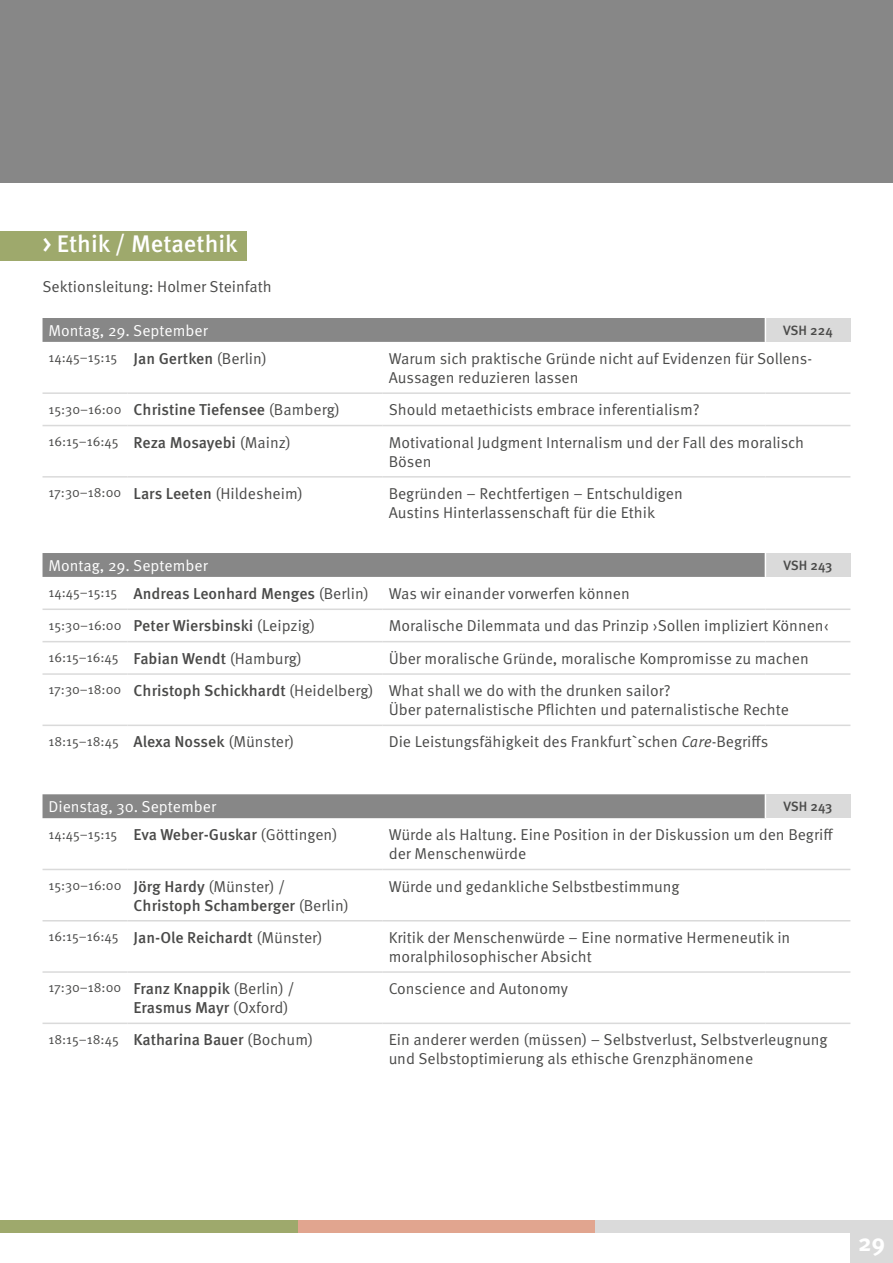
<style>
.page{position:relative;width:893px;height:1263px;background:#fff}
.page>*{position:absolute;margin:0;border:0;box-sizing:border-box;transform-origin:0 0}
.t1{font:500 24px "Meta OT";color:#fff}
.t2{font:700 24px "Meta OT";color:#fff}
.t3{font:15.75px/18.9px "Meta OT";color:#4a4a49}
.t4{font:500 15.75px/18.9px "Meta OT";color:#4a4a49}
.t5{font:15.75px "Meta OT";color:#fff}
.t6{font:13.5px "Meta OT";color:#4a4a49}
.t7{font:500 13.5px "Meta OT";letter-spacing:-.005em;color:#4a4a49}
.s1{font-weight:500;font-size:15.75px}
.s2{font-size:15.75px}
.s3{font-weight:400;font-size:13.5px}
.s4{font-weight:400}
.s5{font-size:13.5px}
.s6{font-weight:500}
.s7{font-style:italic}
</style>
<div class="page">
<div style="left:850px;top:1220px;width:43px;height:43px;background:#dadada"></div>
<div style="left:0;top:0;width:893px;height:183px;background:#878787"></div>
<div style="left:298px;top:1220px;width:297px;height:13px;background:#e1a58f"></div>
<div style="left:595px;top:1220px;width:298px;height:13px;background:#dadada"></div>
<div style="left:0;top:1220px;width:298px;height:13px;background:#9ea96c"></div>
<div style="left:0;top:231px;width:247px;height:29px;background:#9ea96c"></div>
<div style="left:765px;top:318px;width:85px;height:24px;background:#dadada"></div>
<hr style="left:43px;top:392px;width:85px;height:2px;background:#dadada">
<hr style="left:128px;top:392px;width:255px;height:2px;background:#dadada">
<hr style="left:383px;top:392px;width:382px;height:2px;background:#dadada">
<hr style="left:765px;top:392px;width:85px;height:2px;background:#dadada">
<hr style="left:43px;top:425px;width:85px;height:1px;background:#dadada">
<hr style="left:128px;top:425px;width:255px;height:1px;background:#dadada">
<hr style="left:383px;top:425px;width:382px;height:1px;background:#dadada">
<hr style="left:765px;top:425px;width:85px;height:1px;background:#dadada">
<hr style="left:43px;top:476px;width:85px;height:2px;background:#dadada">
<hr style="left:128px;top:476px;width:255px;height:2px;background:#dadada">
<hr style="left:383px;top:476px;width:382px;height:2px;background:#dadada">
<hr style="left:765px;top:476px;width:85px;height:2px;background:#dadada">
<div style="left:43px;top:318px;width:723px;height:24px;background:#878787"></div>
<div style="left:765px;top:553px;width:85px;height:24px;background:#dadada"></div>
<hr style="left:43px;top:608px;width:85px;height:2px;background:#dadada">
<hr style="left:128px;top:608px;width:255px;height:2px;background:#dadada">
<hr style="left:383px;top:608px;width:382px;height:2px;background:#dadada">
<hr style="left:765px;top:608px;width:85px;height:2px;background:#dadada">
<hr style="left:43px;top:641px;width:85px;height:1px;background:#dadada">
<hr style="left:128px;top:641px;width:255px;height:1px;background:#dadada">
<hr style="left:383px;top:641px;width:382px;height:1px;background:#dadada">
<hr style="left:765px;top:641px;width:85px;height:1px;background:#dadada">
<hr style="left:43px;top:673px;width:85px;height:2px;background:#dadada">
<hr style="left:128px;top:673px;width:255px;height:2px;background:#dadada">
<hr style="left:383px;top:673px;width:382px;height:2px;background:#dadada">
<hr style="left:765px;top:673px;width:85px;height:2px;background:#dadada">
<hr style="left:43px;top:724px;width:85px;height:2px;background:#dadada">
<hr style="left:128px;top:724px;width:255px;height:2px;background:#dadada">
<hr style="left:383px;top:724px;width:382px;height:2px;background:#dadada">
<hr style="left:765px;top:724px;width:85px;height:2px;background:#dadada">
<div style="left:43px;top:553px;width:723px;height:24px;background:#878787"></div>
<div style="left:765px;top:794px;width:85px;height:24px;background:#dadada"></div>
<hr style="left:43px;top:869px;width:85px;height:1px;background:#dadada">
<hr style="left:128px;top:869px;width:255px;height:1px;background:#dadada">
<hr style="left:383px;top:869px;width:382px;height:1px;background:#dadada">
<hr style="left:765px;top:869px;width:85px;height:1px;background:#dadada">
<hr style="left:43px;top:920px;width:85px;height:1px;background:#dadada">
<hr style="left:128px;top:920px;width:255px;height:1px;background:#dadada">
<hr style="left:383px;top:920px;width:382px;height:1px;background:#dadada">
<hr style="left:765px;top:920px;width:85px;height:1px;background:#dadada">
<hr style="left:43px;top:971px;width:85px;height:2px;background:#dadada">
<hr style="left:128px;top:971px;width:255px;height:2px;background:#dadada">
<hr style="left:383px;top:971px;width:382px;height:2px;background:#dadada">
<hr style="left:765px;top:971px;width:85px;height:2px;background:#dadada">
<hr style="left:43px;top:1022px;width:85px;height:2px;background:#dadada">
<hr style="left:128px;top:1022px;width:255px;height:2px;background:#dadada">
<hr style="left:383px;top:1022px;width:382px;height:2px;background:#dadada">
<hr style="left:765px;top:1022px;width:85px;height:2px;background:#dadada">
<div style="left:43px;top:794px;width:723px;height:24px;background:#878787"></div>
<h1 class="t1" style="left:43px;top:229px;width:197px">&gt; Ethik / Metaethik</h1>
<p class="t3" style="left:43px;top:277px;width:231px">Sektionsleitung: Holmer Steinfath</p>
<p class="t5" style="left:49px;top:321px;width:161px">Montag, 29. September</p>
<p class="t7" style="left:783px;top:322px;width:51px">VSH 224</p>
<p class="t6" style="left:49px;top:349px;width:220px">14:45–15:15 <span class="s1">Jan Gertken</span> <span class="s2">(Berlin)</span></p>
<p class="t3" style="left:389px;top:349px;width:425px">Warum sich praktische Gründe nicht auf Evidenzen für Sollens-<br>Aussagen reduzieren lassen</p>
<p class="t4" style="left:49px;top:401px;width:293px"><span class="s3">15:30–16:00</span> Christine Tiefensee <span class="s4">(Bamberg)</span></p>
<p class="t3" style="left:389px;top:401px;width:312px">Should metaethicists embrace inferentialism?</p>
<p class="t4" style="left:49px;top:433px;width:244px"><span class="s3">16:15–16:45</span> Reza Mosayebi <span class="s4">(Mainz)</span></p>
<p class="t3" style="left:389px;top:433px;width:417px">Motivational Judgment Internalism und der Fall des moralisch<br>Bösen</p>
<p class="t3" style="left:49px;top:484px;width:256px"><span class="s5">17:30–18:00</span> <span class="s6">Lars Leeten</span> (Hildesheim)</p>
<p class="t3" style="left:389px;top:484px;width:296px">Begründen – Rechtfertigen – Entschuldigen<br>Austins Hinterlassenschaft für die Ethik</p>
<p class="t5" style="left:49px;top:556px;width:161px">Montag, 29. September</p>
<p class="t7" style="left:783px;top:557px;width:50px">VSH 243</p>
<p class="t4" style="left:49px;top:584px;width:322px"><span class="s3">14:45–15:15</span> Andreas Leonhard Menges <span class="s4">(Berlin)</span></p>
<p class="t3" style="left:389px;top:584px;width:243px">Was wir einander vorwerfen können</p>
<p class="t4" style="left:49px;top:617px;width:268px"><span class="s3">15:30–16:00</span> Peter Wiersbinski <span class="s4">(Leipzig)</span></p>
<p class="t3" style="left:389px;top:617px;width:441px">Moralische Dilemmata und das Prinzip ›Sollen impliziert Können‹</p>
<p class="t6" style="left:49px;top:649px;width:255px">16:15–16:45 <span class="s1">Fabian Wendt</span> <span class="s2">(Hamburg)</span></p>
<p class="t3" style="left:49px;top:642px;width:762px;line-height:32.4px;text-indent:340px">Über moralische Gründe, moralische Kompromisse zu machen<br><span class="s5">17:30–18:00</span> <span class="s6">Christoph Schickhardt</span> (Heidelberg) What shall we do with the drunken sailor?</p>
<p class="t3" style="left:389px;top:700px;width:402px">Über paternalistische Pflichten und paternalistische Rechte</p>
<p class="t6" style="left:49px;top:733px;width:247px">18:15–18:45 <span class="s1">Alexa Nossek</span> <span class="s2">(Münster)</span></p>
<p class="t3" style="left:389px;top:733px;width:381px">Die Leistungsfähigkeit des Frankfurt`schen <span class="s7">Care</span>-Begriffs</p>
<p class="t5" style="left:49px;top:797px;width:169px">Dienstag, 30. September</p>
<p class="t7" style="left:783px;top:798px;width:50px">VSH 243</p>
<p class="t4" style="left:49px;top:826px;width:290px"><span class="s3">14:45–15:15</span> Eva Weber-Guskar <span class="s4">(Göttingen)</span></p>
<p class="t3" style="left:389px;top:826px;width:446px">Würde als Haltung. Eine Position in der Diskussion um den Begriff der Menschenwürde</p>
<p class="t6" style="left:49px;top:877px;width:238px">15:30–16:00 <span class="s1">Jörg Hardy</span> <span class="s2">(Münster) /</span></p>
<p class="t4" style="left:134px;top:896px;width:217px">Christoph Schamberger <span class="s4">(Berlin)</span></p>
<p class="t3" style="left:389px;top:877px;width:292px">Würde und gedankliche Selbstbestimmung</p>
<p class="t4" style="left:49px;top:928px;width:275px"><span class="s3">16:15–16:45</span> Jan-Ole Reichardt <span class="s4">(Münster)</span></p>
<p class="t3" style="left:389px;top:928px;width:403px">Kritik der Menschenwürde – Eine normative Hermeneutik in moralphilosophischer Absicht</p>
<p class="t4" style="left:134px;top:979px;width:163px;text-indent:-85px"><span class="s3">17:30–18:00</span> Franz Knappik <span class="s4">(Berlin) /<br></span>Erasmus Mayr <span class="s4">(Oxford)</span></p>
<p class="t3" style="left:389px;top:979px;width:181px">Conscience and Autonomy</p>
<p class="t4" style="left:49px;top:1031px;width:266px"><span class="s3">18:15–18:45</span> Katharina Bauer <span class="s4">(Bochum)</span></p>
<p class="t3" style="left:389px;top:1031px;width:440px">Ein anderer werden (müssen) – Selbstverlust, Selbstverleugnung und Selbstoptimierung als ethische Grenzphänomene</p>
<h1 class="t2" style="left:858px;top:1227px;width:29px">29</h1>
</div>
